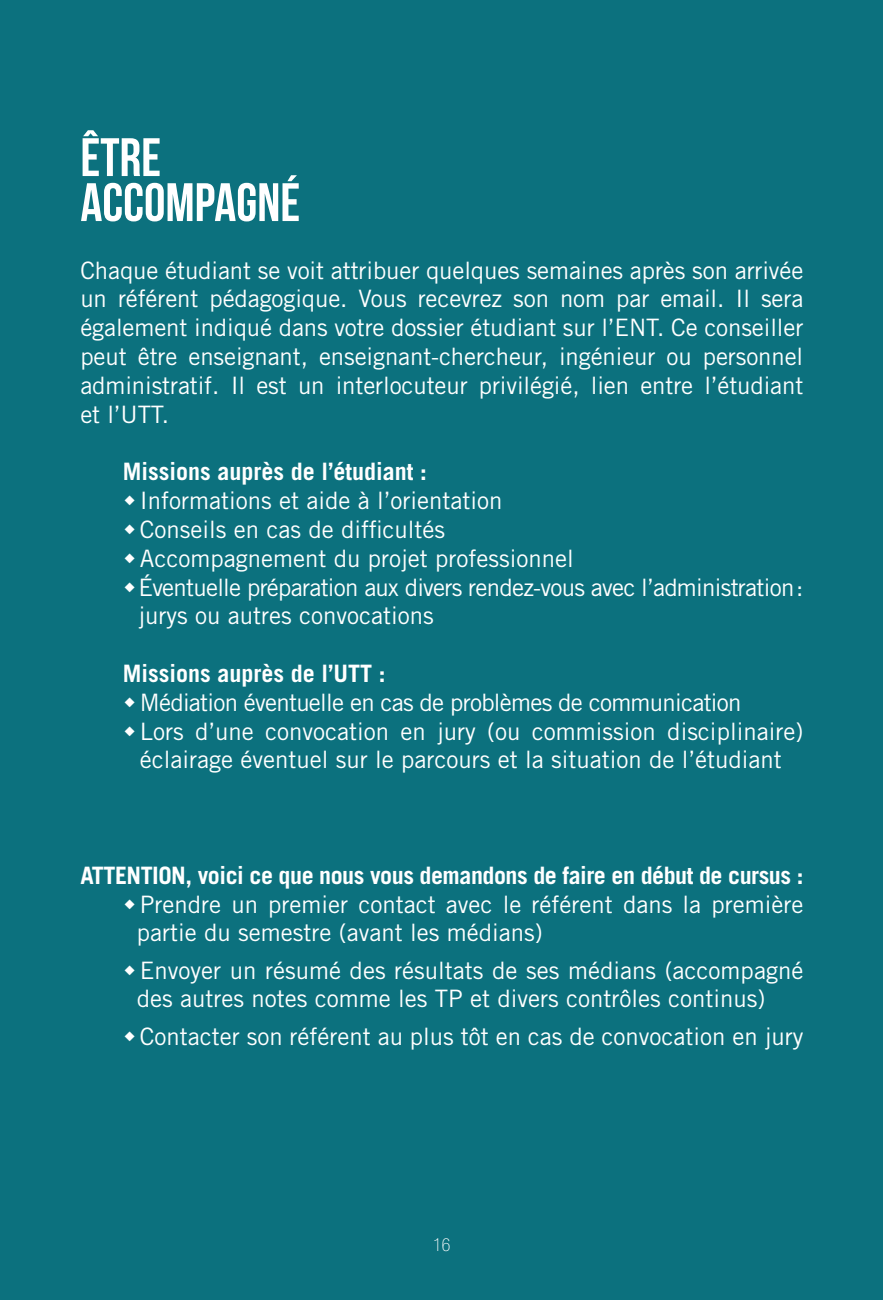
<style>
.page{position:relative;width:883px;height:1300px;background:#0c717e}
.page>*{position:absolute;margin:0;border:0;box-sizing:border-box;transform-origin:0 0}
.t1{font:54px/45px "Bebas Neue";color:#fff}
.t2{font:24px/28.8px "Trade Gothic LT Std";color:#fff}
.t3{font:700 24px "Trade Gothic LT Std";letter-spacing:-.02em;color:#fff}
.t4{font:700 24px "Trade Gothic LT Std";color:#fff}
.t5{font:100 condensed 18px "Helvetica Neue LT Std";color:#fff}
</style>
<div class="page">
<h1 class="t1" style="left:80px;top:134px;width:221px">ÊTRE<br>ACCOMPAGNÉ</h1>
<p class="t2" style="left:80px;top:255px;width:724px;text-align:justify">Chaque étudiant se voit attribuer quelques semaines après son arrivée un référent pédagogique. Vous recevrez son nom par email. Il sera également indiqué dans votre dossier étudiant sur l’ENT. Ce conseiller peut être enseignant, enseignant-chercheur, ingénieur ou personnel administratif. Il est un interlocuteur privilégié, lien entre l’étudiant et l’UTT.</p>
<p class="t4" style="left:123px;top:457px;width:306px">Missions auprès de l’étudiant :</p>
<p class="t2" style="left:138px;top:486px;width:666px">Informations et aide à l’orientation<br>Conseils en cas de difficultés<br>Accompagnement du projet professionnel<br>Éventuelle préparation aux divers rendez-vous avec l’administration: jurys ou autres convocations</p>
<p class="t4" style="left:123px;top:658px;width:264px">Missions auprès de l’UTT :</p>
<p class="t2" style="left:140px;top:687px;width:665px">Médiation éventuelle en cas de problèmes de communication<br>Lors d’une convocation en jury (ou commission disciplinaire) éclairage éventuel sur le parcours et la situation de l’étudiant</p>
<p class="t3" style="left:80px;top:860px;width:724px">ATTENTION, voici ce que nous vous demandons de faire en début de cursus :</p>
<p class="t2" style="left:137px;top:889px;width:668px">Prendre un premier contact avec le référent dans la première partie du semestre (avant les médians)</p>
<p class="t2" style="left:137px;top:955px;width:668px">Envoyer un résumé des résultats de ses médians (accompagné des autres notes comme les TP et divers contrôles continus)</p>
<p class="t2" style="left:140px;top:1021px;width:665px">Contacter son référent au plus tôt en cas de convocation en jury</p>
<p class="t5" style="left:433px;top:1234px;width:19px">16</p>
</div>
